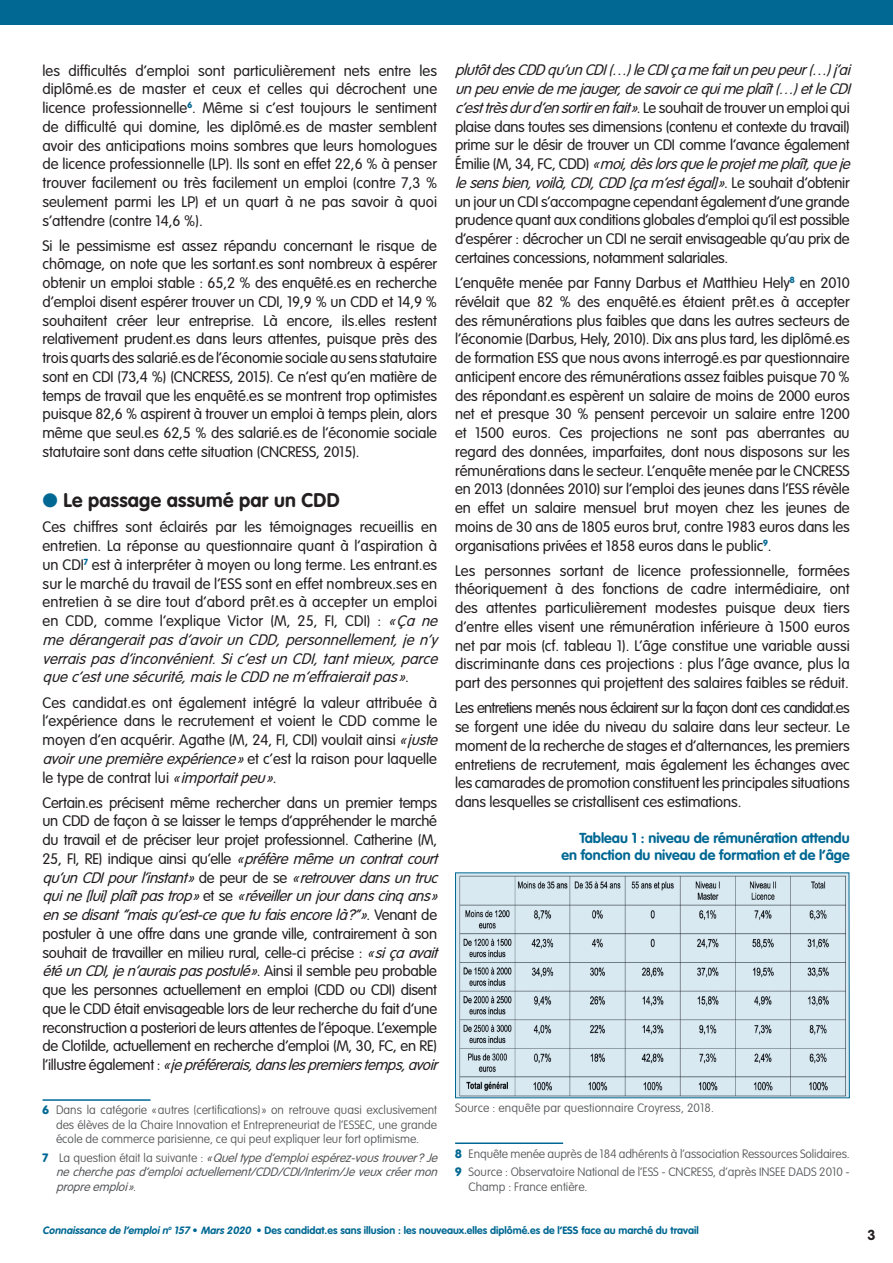
<style>
.page{position:relative;width:893px;height:1263px;background:#fff}
.page>*{position:absolute;margin:0;border:0;box-sizing:border-box;transform-origin:0 0}
.t1{font:700 19.5px "VAG Rounded";letter-spacing:.01em;color:#231f20}
.t2{font:300 15px/18.8px "VAG Rounded";letter-spacing:-.005em;color:#231f20;text-align:justify}
.t3{font:700 14.25px/17.1px "VAG Rounded";color:#006893;text-align:right}
.t4{font:700 14.25px "VAG Rounded";color:#231f20}
.t5{font:100 12px/14.4px "VAG Rounded";color:#57585a;text-align:justify}
.t6{font:italic 300 12px/14.4px "VAG Rounded";color:#57585a;text-align:justify}
.t7{font:700 10.5px "VAG Rounded";color:#006893}
.s1{font-style:italic}
.s2{color:#006893}
.s3{font-weight:900;color:#006893}
.s4{font-weight:900;font-style:normal;color:#006893}
.s5{font-weight:100;font-style:normal}
</style>
<div class="page">
<div style="left:0;top:0;width:893px;height:24px;background:#006893"></div>
<hr style="left:43px;top:1099px;width:108px;height:2px;background:#006893">
<hr style="left:455px;top:1142px;width:108px;height:2px;background:#006893">
<img style="left:459px;top:875px;width:387px;height:221px">
<p class="t2" style="left:455px;top:61px;width:396px"><span class="s1">plutôt des CDD qu’un CDI (…) le CDI ça me fait un peu peur (…) j’ai un peu envie de me jauger, de savoir ce qui me plaît (…) et le CDI c’est très dur d’en sortir en fait»</span>. Le souhait de trouver un emploi qui plaise dans toutes ses dimensions (contenu et contexte du travail) prime sur le désir de trouver un CDI comme l’avance également Émilie (M, 34, FC, CDD) <span class="s1">«moi, dès lors que le projet me plaît, que je le sens bien, voilà, CDI, CDD [ça m’est égal]»</span>. Le souhait d’obtenir un jour un CDI s’accompagne cependant également d’une grande prudence quant aux conditions globales d’emploi qu’il est possible d’espérer : décrocher un CDI ne serait envisageable qu’au prix de certaines concessions, notamment salariales.</p>
<p class="t2" style="left:455px;top:273px;width:396px">L’enquête menée par Fanny Darbus et Matthieu Hely<sup>8</sup> en 2010 révélait que 82 % des enquêté.es étaient prêt.es à accepter des rémunérations plus faibles que dans les autres secteurs de l’économie (Darbus, Hely, 2010). Dix ans plus tard, les diplômé.es de formation ESS que nous avons interrogé.es par questionnaire anticipent encore des rémunérations assez faibles puisque 70 % des répondant.es espèrent un salaire de moins de 2000 euros net et presque 30 % pensent percevoir un salaire entre 1200 et 1500 euros. Ces projections ne sont pas aberrantes au regard des données, imparfaites, dont nous disposons sur les rémunérations dans le secteur. L’enquête menée par le CNCRESS en 2013 (données 2010) sur l’emploi des jeunes dans l’ESS révèle en effet un salaire mensuel brut moyen chez les jeunes de moins de 30 ans de 1805 euros brut, contre 1983 euros dans les organisations privées et 1858 euros dans le public<sup>9</sup>.</p>
<p class="t2" style="left:455px;top:561px;width:396px">Les personnes sortant de licence professionnelle, formées théoriquement à des fonctions de cadre intermédiaire, ont des attentes particulièrement modestes puisque deux tiers d’entre elles visent une rémunération inférieure à 1500 euros net par mois (cf. tableau 1). L’âge constitue une variable aussi discriminante dans ces projections : plus l’âge avance, plus la part des personnes qui projettent des salaires faibles se réduit.</p>
<p class="t2" style="left:455px;top:699px;width:396px">Les entretiens menés nous éclairent sur la façon dont ces candidat.es se forgent une idée du niveau du salaire dans leur secteur. Le moment de la recherche de stages et d’alternances, les premiers entretiens de recrutement, mais également les échanges avec les camarades de promotion constituent les principales situations dans lesquelles se cristallisent ces estimations.</p>
<p class="t2" style="left:43px;top:61px;width:396px">les difficultés d’emploi sont particulièrement nets entre les diplômé.es de master et ceux et celles qui décrochent une licence professionnelle<sup>6</sup>. Même si c’est toujours le sentiment de difficulté qui domine, les diplômé.es de master semblent avoir des anticipations moins sombres que leurs homologues de licence professionnelle (LP). Ils sont en effet 22,6 % à penser trouver facilement ou très facilement un emploi (contre 7,3 % seulement parmi les LP) et un quart à ne pas savoir à quoi s’attendre (contre 14,6 %).</p>
<p class="t2" style="left:43px;top:236px;width:396px">Si le pessimisme est assez répandu concernant le risque de chômage, on note que les sortant.es sont nombreux à espérer obtenir un emploi stable : 65,2 % des enquêté.es en recherche d’emploi disent espérer trouver un CDI, 19,9 % un CDD et 14,9 % souhaitent créer leur entreprise. Là encore, ils.elles restent relativement prudent.es dans leurs attentes, puisque près des trois quarts des salarié.es de l’économie sociale au sens statutaire sont en CDI (73,4 %) (CNCRESS, 2015). Ce n’est qu’en matière de temps de travail que les enquêté.es se montrent trop optimistes puisque 82,6 % aspirent à trouver un emploi à temps plein, alors même que seul.es 62,5 % des salarié.es de l’économie sociale statutaire sont dans cette situation (CNCRESS, 2015).</p>
<h1 class="t1" style="left:43px;top:489px;width:299px"><span class="s2">●</span> Le passage assumé par un CDD</h1>
<p class="t2" style="left:43px;top:518px;width:396px">Ces chiffres sont éclairés par les témoignages recueillis en entretien. La réponse au questionnaire quant à l’aspiration à un CDI<sup>7</sup> est à interpréter à moyen ou long terme. Les entrant.es sur le marché du travail de l’ESS sont en effet nombreux.ses en entretien à se dire tout d’abord prêt.es à accepter un emploi en CDD, comme l’explique Victor (M, 25, FI, CDI) : <span class="s1">«Ça ne me dérangerait pas d’avoir un CDD, personnellement, je n’y verrais pas d’inconvénient. Si c’est un CDI, tant mieux, parce que c’est une sécurité, mais le CDD ne m’effraierait pas »</span>.</p>
<p class="t2" style="left:43px;top:693px;width:396px">Ces candidat.es ont également intégré la valeur attribuée à l’expérience dans le recrutement et voient le CDD comme le moyen d’en acquérir. Agathe (M, 24, FI, CDI) voulait ainsi <span class="s1">« juste avoir une première expérience»</span> et c’est la raison pour laquelle le type de contrat lui <span class="s1">« importait peu»</span>.</p>
<p class="t2" style="left:43px;top:793px;width:396px">Certain.es précisent même rechercher dans un premier temps un CDD de façon à se laisser le temps d’appréhender le marché du travail et de préciser leur projet professionnel. Catherine (M, 25, FI, RE) indique ainsi qu’elle <span class="s1">«préfère même un contrat court qu’un CDI pour l’instant»</span> de peur de se <span class="s1">«retrouver dans un truc qui ne [lui] plaît pas trop»</span> et se <span class="s1">«réveiller un jour dans cinq ans» en se disant “mais qu’est-ce que tu fais encore là?”»</span>. Venant de postuler à une offre dans une grande ville, contrairement à son souhait de travailler en milieu rural, celle-ci précise : <span class="s1">«si ça avait été un CDI, je n’aurais pas postulé»</span>. Ainsi il semble peu probable que les personnes actuellement en emploi (CDD ou CDI) disent que le CDD était envisageable lors de leur recherche du fait d’une reconstruction a posteriori de leurs attentes de l’époque. L’exemple de Clotilde, actuellement en recherche d’emploi (M, 30, FC, en RE) l’illustre également : <span class="s1">«je préférerais, dans les premiers temps, avoir</span></p>
<p class="t5" style="left:56px;top:1103px;width:383px;text-indent:-14px"><span class="s3">6</span> Dans la catégorie «autres (certifications)» on retrouve quasi exclusivement des élèves de la Chaire Innovation et Entrepreneuriat de l’ESSEC, une grande école de commerce parisienne, ce qui peut expliquer leur fort optimisme.</p>
<p class="t6" style="left:56px;top:1150px;width:383px;text-indent:-14px"><span class="s4">7</span> <span class="s5">La question était la suivante :</span> «Quel type d’emploi espérez-vous trouver ? Je ne cherche pas d’emploi actuellement/CDD/CDI/Interim/Je veux créer mon propre emploi »<span class="s5">.</span></p>
<p class="t3" style="left:561px;top:829px;width:290px">Tableau 1 : niveau de rémunération attendu en fonction du niveau de formation et de l’âge</p>
<p class="t5" style="left:455px;top:1100px;width:260px">Source : enquête par questionnaire Croyress, 2018.</p>
<p class="t5" style="left:455px;top:1144px;width:396px;line-height:18.6px"><span class="s3">8</span> Enquête menée auprès de 184 adhérents à l’association Ressources Solidaires.<br><span class="s3">9</span> Source : Observatoire National de l’ESS - CNCRESS, d’après INSEE DADS 2010 -</p>
<p class="t5" style="left:469px;top:1179px;width:120px">Champ : France entière.</p>
<p class="t7" style="left:43px;top:1224px;width:658px"><span class="s1">Connaissance de l’emploi n</span><sup>o</sup> <span class="s1">157</span> • <span class="s1">Mars 2020</span> • Des candidat.es sans illusion : les nouveaux.elles diplômé.es de l’ESS face au marché du travail</p>
<p class="t4" style="left:867px;top:1227px;width:10px">3</p>
</div>
